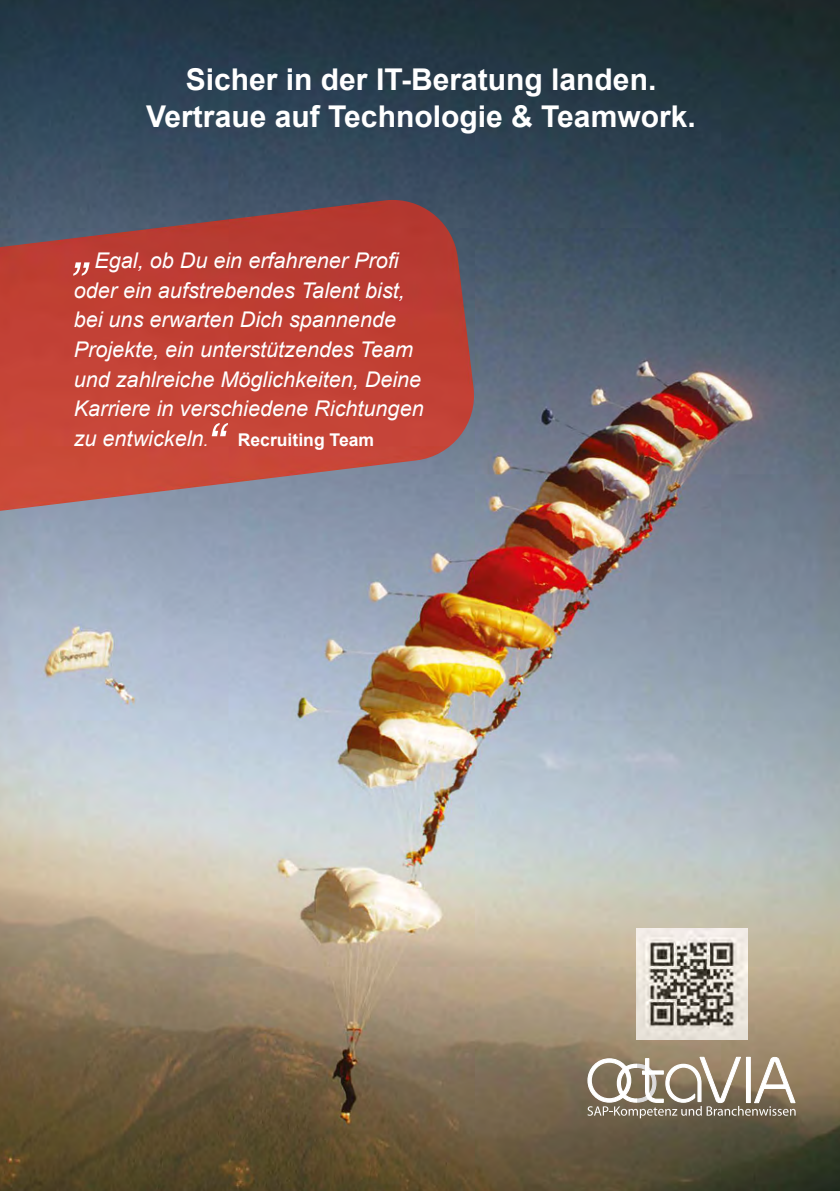
<style>
.page{position:relative;width:840px;height:1191px;background:#fff}
.page>*{position:absolute;margin:0;border:0;box-sizing:border-box;transform-origin:0 0}
.t1{font:italic 54px "Arial";color:#fff}
.t2{font:700 30px/37.6px "Arial";color:#fff;text-align:center}
.t3{font:italic 21.6px/29.8px "Arial";color:#fff}
.t4{font:700 17.6px "Arial";color:#fff}
.s1{font-size:17.6px}
</style>
<div class="page">
<img style="left:0;top:0;width:839px;height:1191px">
<img style="left:0;top:200px;width:474px;height:311px">
<svg style="left:586px;top:1056px;width:209px;height:62px"></svg>
<img style="left:636px;top:928px;width:110px;height:111px">
<h2 class="t2" style="left:146px;top:62px;width:551px">Sicher in der IT-Beratung landen.<br>Vertraue auf Technologie &amp; Teamwork.</h2>
<p class="t3" style="left:74px;top:246px;width:351px;text-indent:21px">Egal, ob Du ein erfahrener Profi oder ein aufstrebendes Talent bist, bei uns erwarten Dich spannende<br>Projekte, ein unterstützendes Team und zahlreiche Möglichkeiten, Deine<br>Karriere in verschiedene Richtungen zu entwickeln<span class="s1">.</span></p>
<h1 class="t1" style="left:74px;top:214px;width:19px">„</h1>
<h1 class="t1" style="left:206px;top:408px;width:19px">“</h1>
<p class="t4" style="left:238px;top:428px;width:138px">Recruiting Team</p>
</div>
